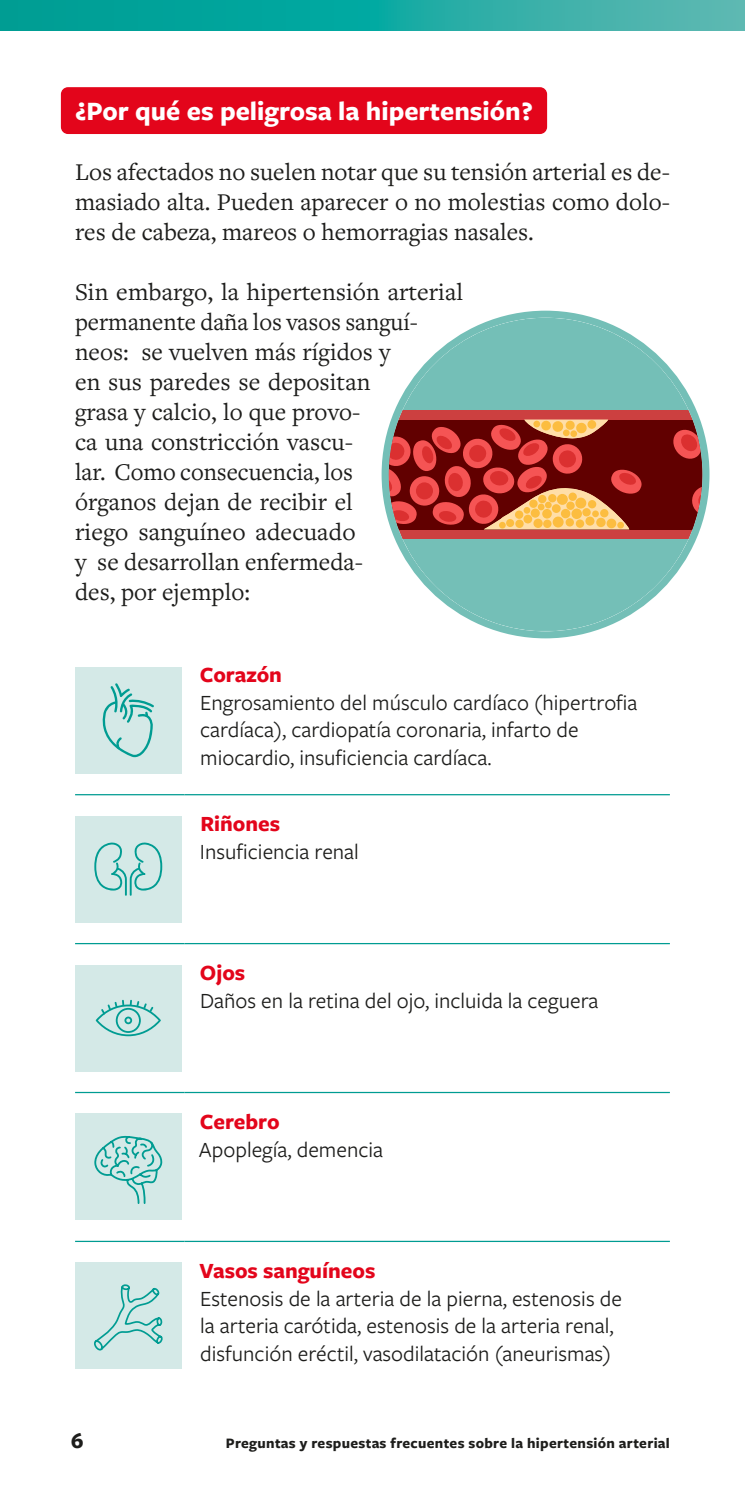
<style>
.page{position:relative;width:745px;height:1489px;background:#fff}
.page>*{position:absolute;margin:0;border:0;box-sizing:border-box;transform-origin:0 0}
.t1{font:700 27.5px "Freight Sans Pro";color:#fff}
.t2{font:25px/30px "Freight Text Pro";color:#1d1d1b;text-align:justify}
.t3{font:22.5px/27.5px "Freight Sans Pro";color:#1d1d1b}
.t4{font:700 22.5px "Freight Sans Pro";color:#e3051b}
.t5{font:700 22.5px "Freight Sans Pro";color:#1d1d1b}
.t6{font:700 15px "Freight Sans Pro";letter-spacing:.02em;color:#1d1d1b}
</style>
<div class="page">
<svg style="left:0;top:0;width:744px;height:30px;background:#1daaa2"></svg>
<div style="left:61px;top:87px;width:485px;height:47px;background:#e3051b;border-radius:7px"></div>
<hr style="left:75px;top:794px;width:109px;height:1px;background:#009c92">
<hr style="left:184px;top:794px;width:485px;height:1px;background:#009c92">
<hr style="left:75px;top:942px;width:109px;height:2px;background:#009c92">
<hr style="left:184px;top:942px;width:485px;height:2px;background:#009c92">
<hr style="left:75px;top:1091px;width:109px;height:2px;background:#009c92">
<hr style="left:184px;top:1091px;width:485px;height:2px;background:#009c92">
<hr style="left:75px;top:1240px;width:109px;height:1px;background:#009c92">
<hr style="left:184px;top:1240px;width:485px;height:1px;background:#009c92">
<div style="left:75px;top:667px;width:106px;height:106px;background:#d4e9e7"></div>
<svg style="left:102px;top:683px;width:52px;height:74px"></svg>
<div style="left:75px;top:816px;width:106px;height:106px;background:#d4e9e7"></div>
<svg style="left:94px;top:842px;width:68px;height:53px"></svg>
<div style="left:75px;top:964px;width:106px;height:107px;background:#d4e9e7"></div>
<svg style="left:96px;top:999px;width:65px;height:37px"></svg>
<div style="left:75px;top:1113px;width:106px;height:106px;background:#d4e9e7"></div>
<svg style="left:94px;top:1135px;width:69px;height:69px"></svg>
<div style="left:75px;top:1262px;width:106px;height:106px;background:#d4e9e7"></div>
<svg style="left:94px;top:1284px;width:69px;height:67px"></svg>
<svg style="left:385px;top:314px;width:320px;height:321px;background:#79c1b9"></svg>
<div style="left:388px;top:318px;width:314px;height:313px;background:#74bfb7;border-radius:50%"></div>
<div style="left:388px;top:410px;width:314px;height:129px;background:#cc4040"></div>
<div style="left:388px;top:419px;width:314px;height:110px;background:#610000"></div>
<svg style="left:692px;top:487px;width:9px;height:30px"></svg>
<svg style="left:673px;top:428px;width:28px;height:31px"></svg>
<svg style="left:388px;top:419px;width:254px;height:110px"></svg>
<svg style="left:540px;top:420px;width:11px;height:11px"></svg>
<div style="left:587px;top:420px;width:9px;height:9px;background:#fcbd40;border-radius:50%"></div>
<svg style="left:562px;top:429px;width:7px;height:7px"></svg>
<div style="left:570px;top:430px;width:6px;height:7px;background:#fcbd40;border-radius:50%"></div>
<div style="left:533px;top:420px;width:6px;height:7px;background:#fcbd40;border-radius:50%"></div>
<div style="left:381px;top:311px;width:328px;height:327px;border:7px solid #74bfb7;border-radius:50%"></div>
<p class="t1" style="left:75px;top:92px;width:459px">¿Por qué es peligrosa la hipertensión?</p>
<p class="t2" style="left:75px;top:156px;width:596px">Los afectados no suelen notar que su tensión arterial es de&shy;masiado alta. Pueden aparecer o no molestias como dolo&shy;res de cabeza, mareos o hemorragias nasales.</p>
<p class="t2" style="left:75px;top:276px;width:389px;text-align:left">Sin embargo, la hipertensión arterial permanente daña los vasos sanguí&shy;neos: se vuelven más rígidos y<br>en sus paredes se depositan<br>grasa y calcio, lo que provo-<br>ca una constricción vascu-<br>lar. Como consecuencia, los<br>órganos dejan de recibir el<br>riego sanguíneo adecuado<br>y se desarrollan enfermeda-<br>des, por ejemplo:</p>
<p class="t4" style="left:200px;top:659px;width:83px">Corazón</p>
<p class="t3" style="left:200px;top:688px;width:438px">Engrosamiento del músculo cardíaco (hipertrofia cardíaca), cardiopatía coronaria, infarto de miocardio, insuficiencia cardíaca.</p>
<p class="t4" style="left:200px;top:808px;width:81px">Riñones</p>
<p class="t3" style="left:200px;top:836px;width:160px">Insuficiencia renal</p>
<p class="t4" style="left:200px;top:957px;width:47px">Ojos</p>
<p class="t3" style="left:200px;top:985px;width:399px">Daños en la retina del ojo, incluida la ceguera</p>
<p class="t4" style="left:200px;top:1106px;width:81px">Cerebro</p>
<p class="t3" style="left:199px;top:1134px;width:185px">Apoplegía, demencia</p>
<p class="t4" style="left:199px;top:1254px;width:177px">Vasos sanguíneos</p>
<p class="t3" style="left:200px;top:1283px;width:423px">Estenosis de la arteria de la pierna, estenosis de la arteria carótida, estenosis de la arteria renal, disfunción eréctil, vasodilatación (aneurismas)</p>
<p class="t5" style="left:71px;top:1424px;width:14px">6</p>
<p class="t6" style="left:226px;top:1432px;width:445px">Preguntas y respuestas frecuentes sobre la hipertensión arterial</p>
</div>
